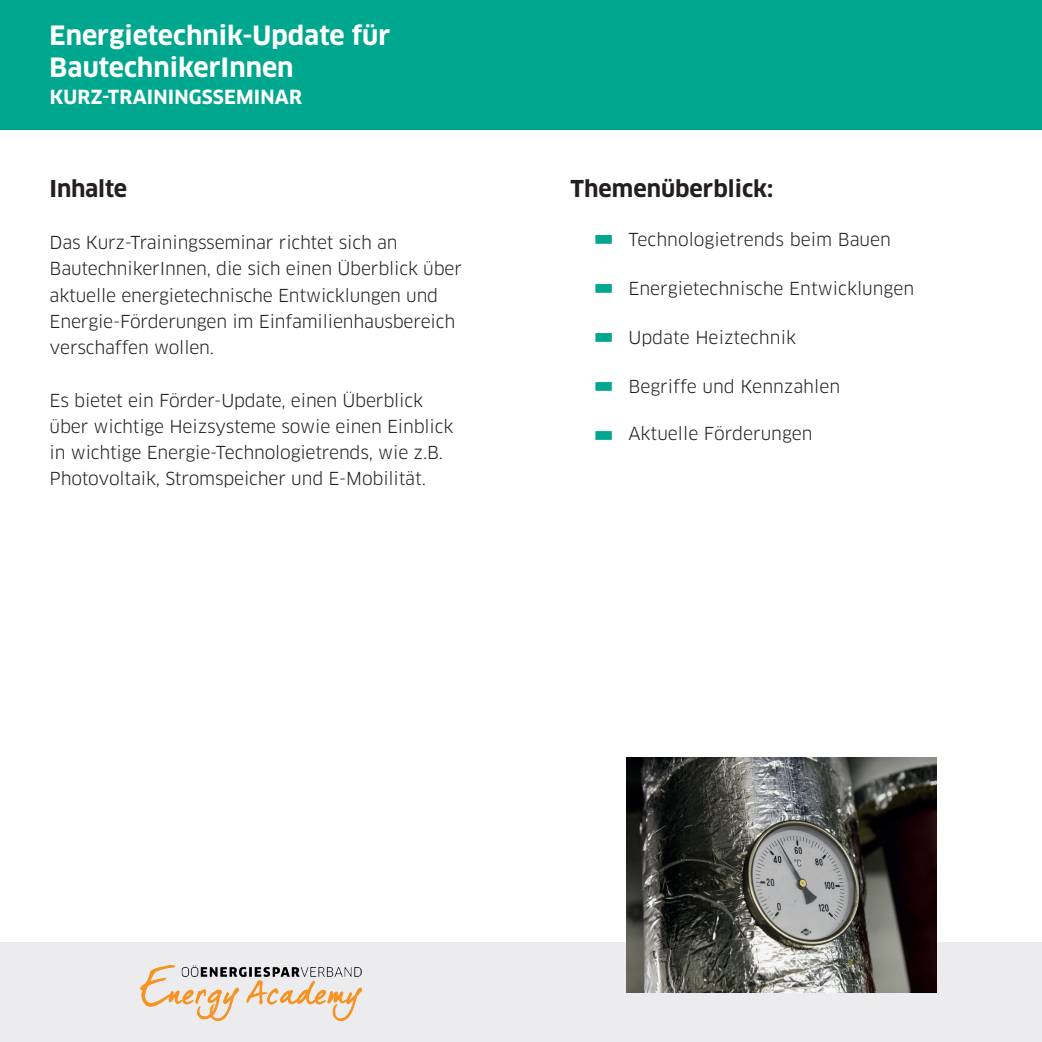
<style>
.page{position:relative;width:1042px;height:1042px;background:#fff}
.page>*{position:absolute;margin:0;border:0;box-sizing:border-box;transform-origin:0 0}
.t1{font:700 26.07px/32.2px "Clan Pro";color:#fff}
.t2{font:700 22.75px "Clan Pro";color:#231f20}
.t3{font:700 19.07px "Clan Pro";letter-spacing:.01em;color:#fff}
.t4{font:17.5px/26.2px "Clan Pro";letter-spacing:-.01em;color:#231f20}
</style>
<div class="page">
<div style="left:0;top:942px;width:1042px;height:100px;background:#ececee"></div>
<img style="left:627px;top:757px;width:309px;height:235px">
<div style="left:0;top:0;width:1042px;height:129px;background:#00a78f"></div>
<img style="left:141px;top:965px;width:220px;height:55px">
<div style="left:595px;top:235px;width:17px;height:9px;background:#00a78f;border:2px solid #00a78f"></div>
<div style="left:595px;top:284px;width:17px;height:9px;background:#00a78f;border:2px solid #00a78f"></div>
<div style="left:595px;top:333px;width:17px;height:9px;background:#00a78f;border:2px solid #00a78f"></div>
<div style="left:595px;top:382px;width:17px;height:9px;background:#00a78f;border:2px solid #00a78f"></div>
<div style="left:595px;top:431px;width:17px;height:9px;background:#00a78f;border:2px solid #00a78f"></div>
<h1 class="t1" style="left:50px;top:19px;width:342px">Energietechnik-Update für<br>BautechnikerInnen</h1>
<p class="t3" style="left:50px;top:85px;width:254px">KURZ-TRAININGSSEMINAR</p>
<h2 class="t2" style="left:50px;top:175px;width:79px">Inhalte</h2>
<p class="t4" style="left:50px;top:229px;width:414px">Das Kurz-Trainingsseminar richtet sich an BautechnikerInnen, die sich einen Überblick über aktuelle energietechnische Entwicklungen und Energie-Förderungen im Einfamilienhausbereich verschaffen wollen.</p>
<p class="t4" style="left:50px;top:387px;width:405px">Es bietet ein Förder-Update, einen Überblick über wichtige Heizsysteme sowie einen Einblick in wichtige Energie-Technologietrends, wie z.B.<br>Photovoltaik, Stromspeicher und E-Mobilität.</p>
<h2 class="t2" style="left:570px;top:175px;width:204px">Themenüberblick:</h2>
<p class="t4" style="left:628px;top:226px;width:264px">Technologietrends beim Bauen</p>
<p class="t4" style="left:628px;top:275px;width:287px">Energietechnische Entwicklungen</p>
<p class="t4" style="left:628px;top:324px;width:169px">Update Heiztechnik</p>
<p class="t4" style="left:628px;top:373px;width:213px">Begriffe und Kennzahlen</p>
<p class="t4" style="left:628px;top:420px;width:186px">Aktuelle Förderungen</p>
</div>
